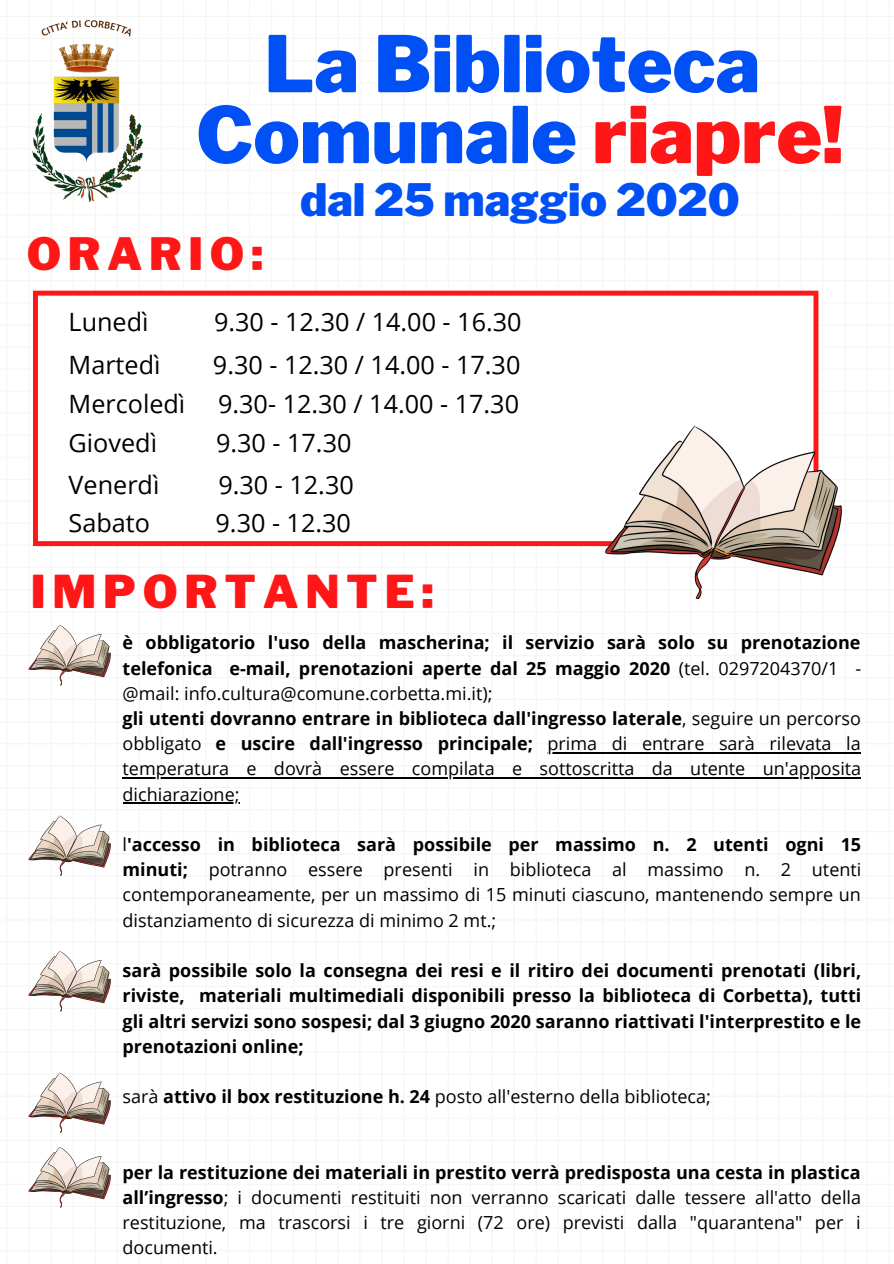
<style>
.page{position:relative;width:894px;height:1264px;background:#fff}
.page>*{position:absolute;margin:0;border:0;box-sizing:border-box;transform-origin:0 0}
.t1{font:900 77.25px/70.9px "Libre Franklin";color:#0050f5;text-align:center}
.t2{font:900 44.85px "Libre Franklin";letter-spacing:.15em;color:#ff1616}
.t3{font:900 44.25px "Libre Franklin";color:#0050f5}
.t4{font:900 44.25px "Libre Franklin";letter-spacing:.15em;color:#ff1616}
.t5{font:25.2px "Open Sans";color:#000}
.t6{font:700 18px/25.2px "Open Sans";color:#000}
.t7{font:18px/25.2px "Open Sans";color:#000;text-align:justify}
.s1{color:#ff1616}
.s2{font-weight:400}
.s3{font-weight:700}
</style>
<div class="page">
<img style="left:33px;top:21px;width:109px;height:180px">
<svg style="left:33px;top:291px;width:785px;height:255px"></svg>
<img style="left:24px;top:625px;width:89px;height:61px">
<img style="left:28px;top:815px;width:83px;height:61px">
<img style="left:28px;top:951px;width:83px;height:61px">
<img style="left:28px;top:1072px;width:83px;height:61px">
<img style="left:24px;top:1147px;width:89px;height:61px">
<img style="left:591px;top:411px;width:251px;height:189px">
<hr style="left:547px;top:752px;width:313px;height:1px;background:#000">
<hr style="left:122px;top:777px;width:739px;height:2px;background:#000">
<hr style="left:122px;top:802px;width:117px;height:2px;background:#000">
<h1 class="t1" style="left:196px;top:29px;width:648px">La Biblioteca<br>Comunale <span class="s1">riapre!</span></h1>
<h3 class="t4" style="left:27px;top:227px;width:238px">ORARIO:</h3>
<h3 class="t3" style="left:300px;top:174px;width:441px">dal 25 maggio 2020</h3>
<h3 class="t5" style="left:69px;top:304px;width:81px">Lunedì</h3>
<h3 class="t5" style="left:214px;top:304px;width:309px">9.30 - 12.30 / 14.00 - 16.30</h3>
<h3 class="t5" style="left:69px;top:347px;width:93px">Martedì</h3>
<h3 class="t5" style="left:213px;top:347px;width:309px">9.30 - 12.30 / 14.00 - 17.30</h3>
<h3 class="t5" style="left:69px;top:386px;width:118px">Mercoledì</h3>
<h3 class="t5" style="left:218px;top:386px;width:302px">9.30- 12.30 / 14.00 - 17.30</h3>
<h3 class="t5" style="left:69px;top:425px;width:90px">Giovedì</h3>
<h3 class="t5" style="left:216px;top:425px;width:137px">9.30 - 17.30</h3>
<h3 class="t5" style="left:69px;top:466px;width:92px">Venerdì</h3>
<h3 class="t5" style="left:218px;top:466px;width:137px">9.30 - 12.30</h3>
<h3 class="t5" style="left:69px;top:504px;width:83px">Sabato</h3>
<h3 class="t5" style="left:215px;top:504px;width:137px">9.30 - 12.30</h3>
<h2 class="t2" style="left:31px;top:564px;width:404px">IMPORTANTE:</h2>
<p class="t6" style="left:122px;top:629px;width:740px">è obbligatorio l'uso della mascherina; il servizio sarà solo su prenotazione telefonica e-mail, prenotazioni aperte dal 25 maggio 2020 <span class="s2">(tel. 0297204370/1 - @mail: info.cultura@comune.corbetta.mi.it);<br></span>gli utenti dovranno entrare in biblioteca dall'ingresso laterale<span class="s2">, seguire un percorso obbligato</span> e uscire dall'ingresso principale; <span class="s2">prima di entrare sarà rilevata la temperatura e dovrà essere compilata e sottoscritta da utente un'apposita dichiarazione;</span></p>
<p class="t7" style="left:122px;top:831px;width:740px">l<span class="s3">'accesso in biblioteca sarà possibile per massimo n. 2 utenti ogni 15 minuti;</span> potranno essere presenti in biblioteca al massimo n. 2 utenti contemporaneamente, per un massimo di 15 minuti ciascuno, mantenendo sempre un distanziamento di sicurezza di minimo 2 mt.;</p>
<p class="t6" style="left:122px;top:957px;width:740px;text-align:justify">sarà possibile solo la consegna dei resi e il ritiro dei documenti prenotati (libri, riviste, materiali multimediali disponibili presso la biblioteca di Corbetta), tutti gli altri servizi sono sospesi; dal 3 giugno 2020 saranno riattivati l'interprestito e le prenotazioni online;</p>
<p class="t7" style="left:122px;top:1083px;width:589px">sarà <span class="s3">attivo il box restituzione h. 24</span> posto all'esterno della biblioteca;</p>
<p class="t7" style="left:122px;top:1159px;width:740px"><span class="s3">per la restituzione dei materiali in prestito verrà predisposta una cesta in plastica all’ingresso</span>; i documenti restituiti non verranno scaricati dalle tessere all'atto della restituzione, ma trascorsi i tre giorni (72 ore) previsti dalla "quarantena" per i documenti.</p>
</div>
